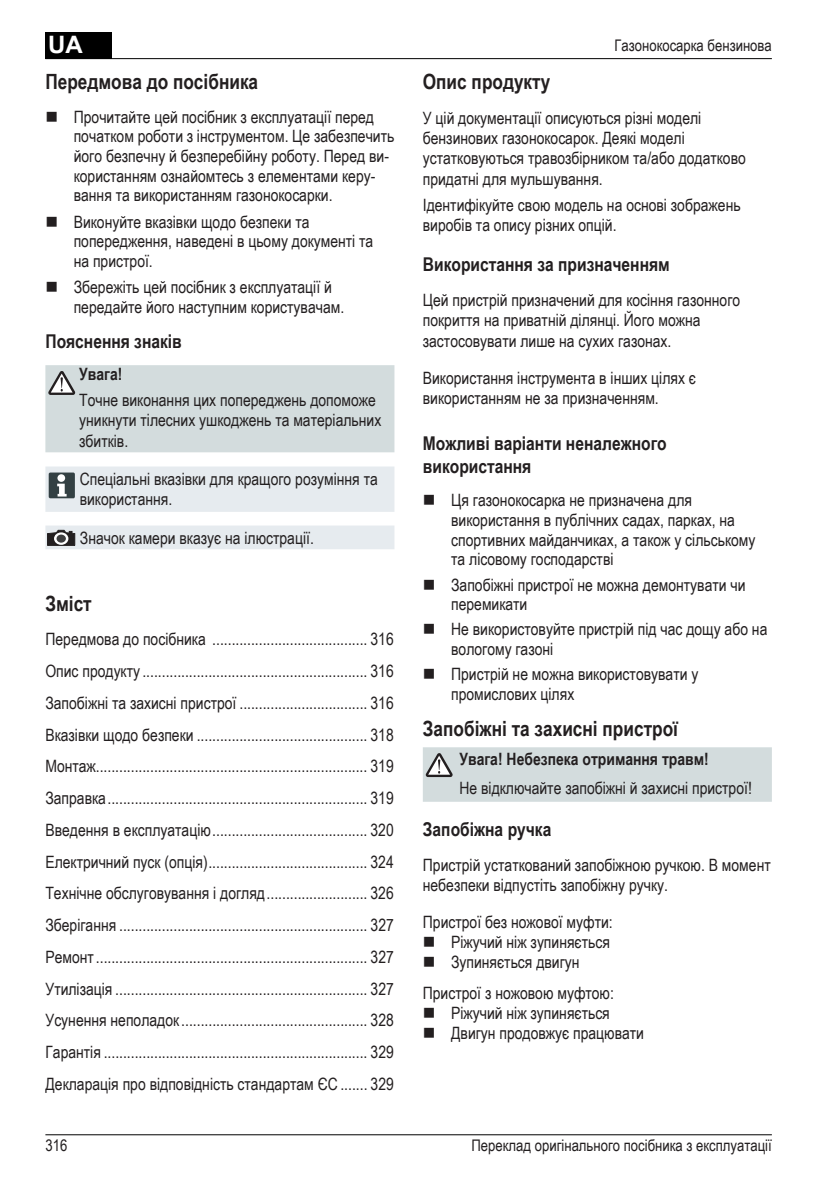
<style>
.page{position:relative;width:840px;height:1191px;background:#fff}
.page>*{position:absolute;margin:0;border:0;box-sizing:border-box;transform-origin:0 0}
.t1{font:700 24px "Arial";color:#fff}
.t2{font:700 21px "Arial Narrow";color:#231f20}
.t3{font:700 19px/22.8px "Arial Narrow";color:#231f20}
.t4{font:17px/19.6px "Arial Narrow";color:#231f20}
.t5{font:700 17px "Arial Narrow";color:#231f20}
.t6{font:16px "Arial Narrow";color:#231f20}
</style>
<div class="page">
<div style="left:45px;top:32px;width:67px;height:27px;background:#000"></div>
<hr style="left:45px;top:1134px;width:726px;height:1px;background:#000">
<hr style="left:45px;top:58px;width:726px;height:1px;background:#000">
<div style="left:45px;top:365px;width:349px;height:87px;background:#d3dcdd"></div>
<div style="left:45px;top:466px;width:349px;height:46px;background:#e6ebef"></div>
<div style="left:57px;top:474px;width:8px;height:8px;background:#fff;border-radius:50%"></div>
<svg style="left:45px;top:525px;width:349px;height:24px;background:#dfe3e7"></svg>
<div style="left:423px;top:747px;width:348px;height:54px;background:#d3dcdd"></div>
<h1 class="t1" style="left:48px;top:29px;width:36px">UA</h1>
<p class="t2" style="left:45px;top:66px;width:214px">Передмова до посібника</p>
<p class="t4" style="left:74px;top:106px;width:322px">Прочитайте цей посібник з експлуатації перед початком роботи з інструментом. Це забезпечить його безпечну й безперебійну роботу. Перед ви&shy;користанням ознайомтесь з елементами керу&shy;вання та використанням газонокосарки.</p>
<p class="t4" style="left:74px;top:211px;width:301px">Виконуйте вказівки щодо безпеки та попередження, наведені в цьому документі та на пристрої.</p>
<p class="t4" style="left:74px;top:277px;width:272px">Збережіть цей посібник з експлуатації й передайте його наступним користувачам.</p>
<p class="t3" style="left:45px;top:329px;width:138px">Пояснення знаків</p>
<p class="t5" style="left:79px;top:361px;width:45px">Увага!</p>
<p class="t4" style="left:79px;top:389px;width:303px;line-height:20.4px">Точне виконання цих попереджень допоможе уникнути тілесних ушкоджень та матеріальних збитків.</p>
<p class="t4" style="left:80px;top:468px;width:299px;line-height:20.4px">Спеціальні вказівки для кращого розуміння та використання.</p>
<p class="t4" style="left:80px;top:527px;width:235px">Значок камери вказує на ілюстрації.</p>
<p class="t2" style="left:45px;top:587px;width:48px">Зміст</p>
<p class="t4" style="left:45px;top:623px;width:350px;line-height:31.8px;text-align:justify">Передмова до посібника ........................................ 316<br>Опис продукту .......................................................... 316<br>Запобіжні та захисні пристрої ................................. 316<br>Вказівки щодо безпеки ............................................ 318<br>Монтаж...................................................................... 319<br>Заправка ................................................................... 319<br>Введення в експлуатацію ........................................ 320<br>Електричний пуск (опція) ......................................... 324<br>Технічне обслуговування і догляд .......................... 326<br>Зберігання ................................................................ 327<br>Ремонт ...................................................................... 327<br>Утилізація ................................................................. 327<br>Усунення неполадок ................................................ 328<br>Гарантія .................................................................... 329<br>Декларація про відповідність стандартам ЄС ....... 329</p>
<p class="t6" style="left:614px;top:34px;width:159px">Газонокосарка бензинова</p>
<p class="t2" style="left:422px;top:66px;width:129px">Опис продукту</p>
<p class="t4" style="left:422px;top:107px;width:324px;line-height:20.4px">У цій документації описуються різні моделі бензинових газонокосарок. Деякі моделі устатковуються травозбірником та/або додатково придатні для мульшування.</p>
<p class="t4" style="left:422px;top:194px;width:319px;line-height:20.4px">Ідентифікуйте свою модель на основі зображень виробів та опису різних опцій.</p>
<p class="t3" style="left:422px;top:252px;width:248px">Використання за призначенням</p>
<p class="t4" style="left:422px;top:289px;width:319px;line-height:20.4px">Цей пристрій призначений для косіння газонного покриття на приватній ділянці. Його можна застосовувати лише на сухих газонах.</p>
<p class="t4" style="left:422px;top:367px;width:274px;line-height:20.4px">Використання інструмента в інших цілях є використанням не за призначенням.</p>
<p class="t3" style="left:422px;top:431px;width:245px">Можливі варіанти неналежного використання</p>
<p class="t4" style="left:451px;top:490px;width:305px">Ця газонокосарка не призначена для використання в публічних садах, парках, на спортивних майданчиках, а також у сільському та лісовому господарстві</p>
<p class="t4" style="left:451px;top:574px;width:296px">Запобіжні пристрої не можна демонтувати чи перемикати</p>
<p class="t4" style="left:451px;top:619px;width:317px">Не використовуйте пристрій під час дощу або на вологому газоні</p>
<p class="t4" style="left:451px;top:664px;width:248px">Пристрій не можна використовувати у промислових цілях</p>
<p class="t2" style="left:422px;top:712px;width:256px">Запобіжні та захисні пристрої</p>
<p class="t5" style="left:459px;top:746px;width:250px">Увага! Небезпека отримання травм!</p>
<p class="t4" style="left:459px;top:777px;width:294px">Не відключайте запобіжні й захисні пристрої!</p>
<p class="t3" style="left:422px;top:817px;width:130px">Запобіжна ручка</p>
<p class="t4" style="left:422px;top:853px;width:349px;line-height:20.4px">Пристрій устаткований запобіжною ручкою. В момент небезпеки відпустіть запобіжну ручку.</p>
<p class="t4" style="left:451px;top:912px;width:163px;text-indent:-28px">Пристрої без ножової муфти:<br>Ріжучий ніж зупиняється<br>Зупиняється двигун</p>
<p class="t4" style="left:451px;top:983px;width:194px;text-indent:-28px">Пристрої з ножовою муфтою:<br>Ріжучий ніж зупиняється<br>Двигун продовжує працювати</p>
<p class="t6" style="left:45px;top:1133px;width:23px">316</p>
<p class="t6" style="left:471px;top:1133px;width:302px">Переклад оригінального посібника з експлуатації</p>
</div>
